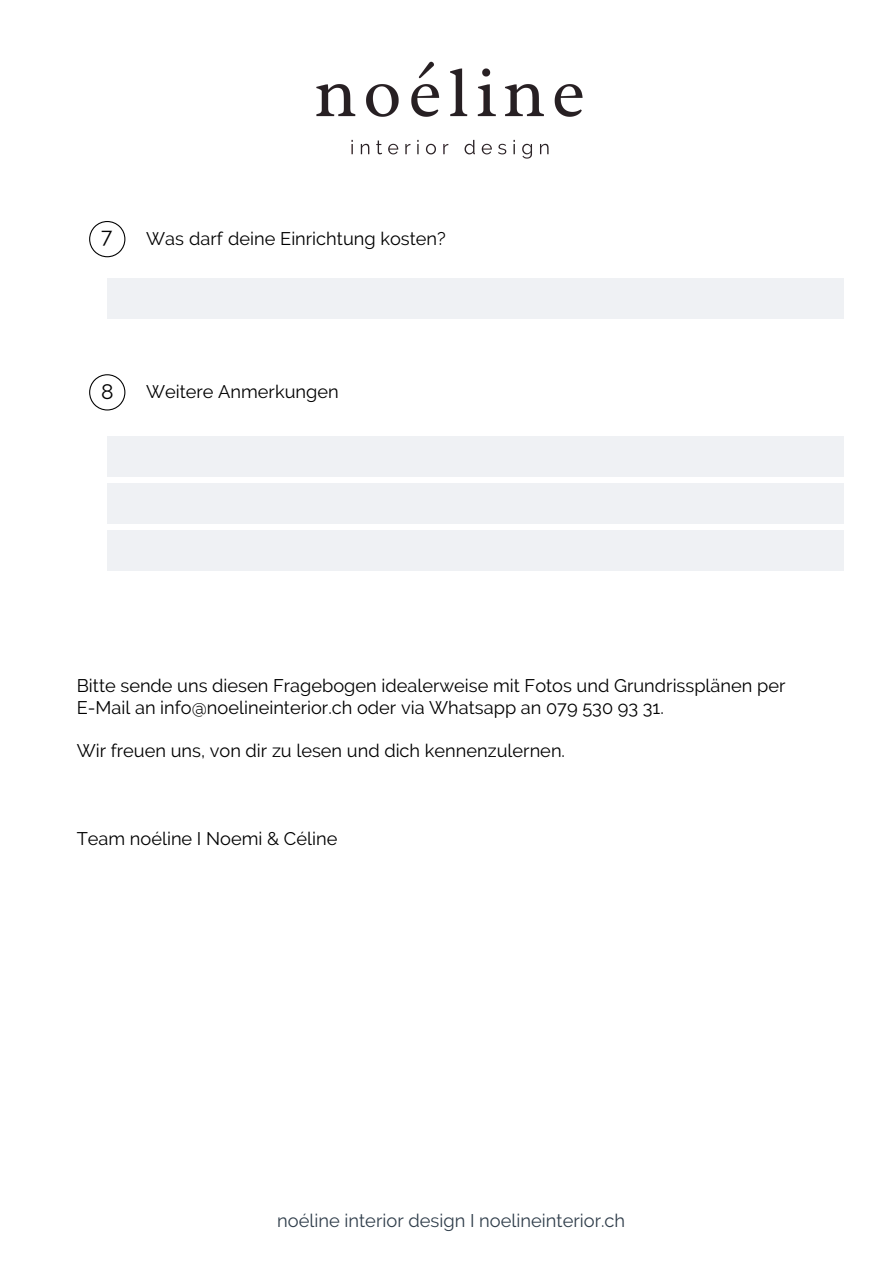
<style>
.page{position:relative;width:894px;height:1264px;background:#fff}
.page>*{position:absolute;margin:0;border:0;box-sizing:border-box;transform-origin:0 0}
.t1{font:21px "Raleway";color:#000}
.t2{font:18.3px "Raleway";color:#313f4c}
.t3{font:18.15px/21.9px "Raleway";color:#000}
.s1{font-style:inherit}
</style>
<div class="page">
<div style="left:107px;top:278px;width:737px;height:40px;background:#eff1f4"></div>
<svg style="left:89px;top:221px;width:36px;height:36px"></svg>
<img style="left:316px;top:61px;width:267px;height:98px">
<div style="left:107px;top:437px;width:737px;height:39px;background:#eff1f4"></div>
<svg style="left:89px;top:374px;width:36px;height:36px"></svg>
<div style="left:107px;top:484px;width:737px;height:39px;background:#eff1f4"></div>
<div style="left:107px;top:531px;width:737px;height:39px;background:#eff1f4"></div>
<p class="t1" style="left:101px;top:224px;width:13px">7</p>
<p class="t3" style="left:146px;top:227px;width:301px"><span class="s1">Was darf deine</span> Einrichtung kosten?</p>
<p class="t1" style="left:101px;top:379px;width:14px">8</p>
<p class="t3" style="left:146px;top:380px;width:194px">Weitere Anmerkungen</p>
<p class="t3" style="left:77px;top:674px;width:710px">Bitte sende uns diesen Fragebogen idealerweise mit Fotos und Grundrissplänen per<br>E-Mail an info@noelineinterior.ch oder via Whatsapp an 079 530 93 31.</p>
<p class="t3" style="left:77px;top:740px;width:489px">Wir freuen uns, von dir zu lesen und dich kennenzulernen.</p>
<p class="t3" style="left:77px;top:827px;width:262px">Team noéline I Noemi &amp; Céline</p>
<p class="t2" style="left:277px;top:1210px;width:349px">noéline interior design I noelineinterior.ch</p>
</div>
